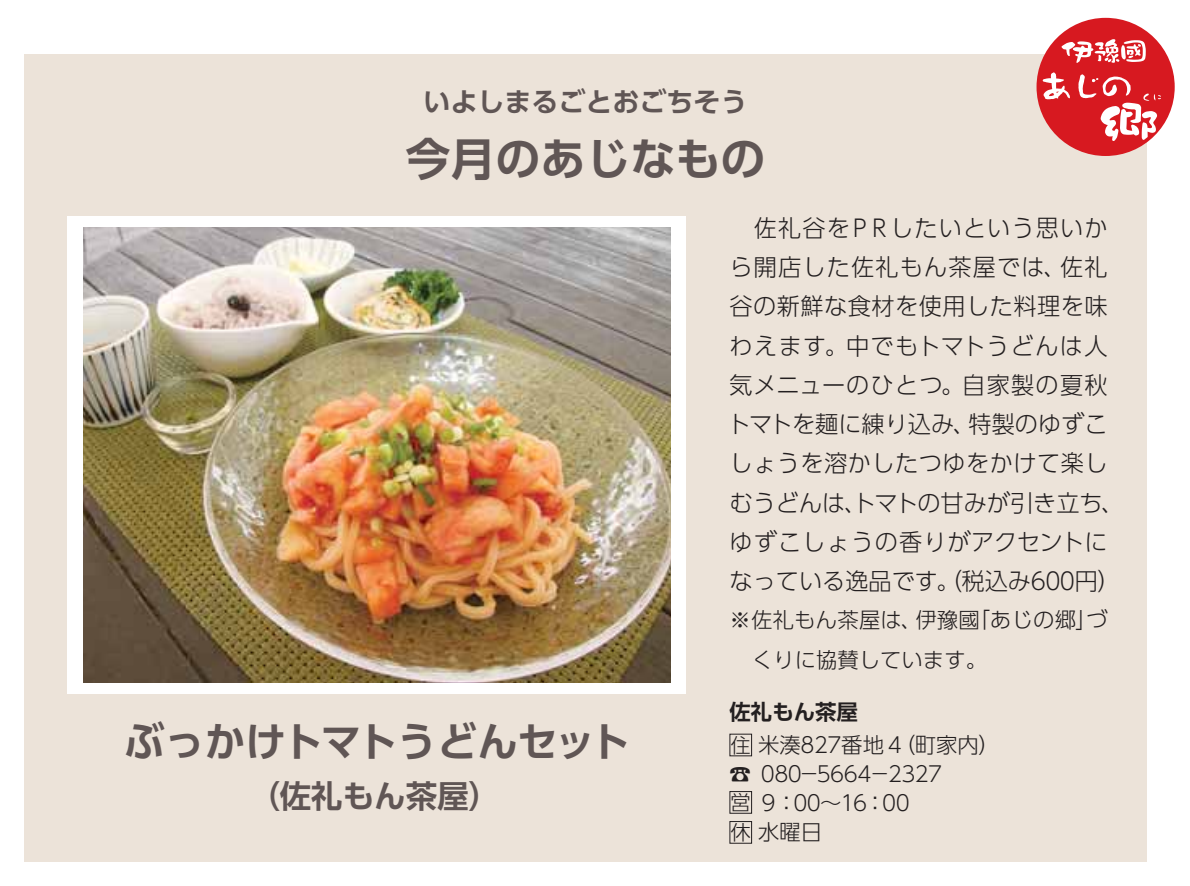
<style>
.page{position:relative;width:1190px;height:886px;background:#fff}
.page>*{position:absolute;margin:0;border:0;box-sizing:border-box;transform-origin:0 0}
.t1{font:45px "UD Shin Go Pr 6 N De Bold 90 msp RKSJ H";color:#605655}
.t2{font:40.5px "UD Shin Go Pr 6 N De Bold 90 msp RKSJ H";letter-spacing:-.025em;color:#605655}
.t3{font:31.5px "UD Shin Go Pr 6 N De Bold 90 msp RKSJ H";color:#605655}
.t4{font:27px "UD Shin Go Pr 6 N De Bold 90 msp RKSJ H";color:#605655}
.t5{font:23.62px/39.1px "UD Shin Go Pr 6 N Light 90 msp RKSJ H";letter-spacing:.02em;color:#231f20}
.t6{font:21.38px/29.2px "UD Shin Go Pr 6 N Light 90 msp RKSJ H";letter-spacing:-.365em;color:#231f20}
.t7{font:21.38px/39.1px "UD Shin Go Pr 6 N Light 90 msp RKSJ H";color:#231f20}
.t8{font:21.38px "UD Shin Go Pr 6 N De Bold 90 msp RKSJ H";color:#231f20}
.t9{font:20.25px "UD Shin Go Pr 6 N Light 90 msp RKSJ H";color:#231f20}
.s1{font-family:"UD Reimin Pr 6 N Light 90 msp RKSJ H"}
.s2{font-family:"Koz Min Std Light 90 msp RKSJ H"}
.s3{font-size:20.25px}
</style>
<div class="page">
<div style="left:24px;top:54px;width:1122px;height:807px;background:#ece3d9"></div>
<div style="left:67px;top:216px;width:619px;height:477px;background:#fff"></div>
<img style="left:83px;top:227px;width:587px;height:455px">
<div style="left:1036px;top:18px;width:138px;height:138px;background:#d71920;border-radius:50%"></div>
<svg style="left:1061px;top:39px;width:84px;height:24px"></svg>
<svg style="left:1042px;top:72px;width:27px;height:27px"></svg>
<svg style="left:1078px;top:74px;width:82px;height:67px"></svg>
<p class="t4" style="left:423px;top:92px;width:325px">いよしまるごとおごちそう</p>
<h1 class="t1" style="left:405px;top:142px;width:361px">今月のあじなもの</h1>
<h2 class="t2" style="left:124px;top:726px;width:508px">ぶっかけトマトうどんセット</h2>
<h3 class="t3" style="left:249px;top:784px;width:253px">（佐礼もん茶屋）</h3>
<p class="t5" style="left:727px;top:211px;width:398px">　佐礼谷をＰＲしたいという思いから開店した佐礼もん茶屋では、佐礼谷の新鮮な食材を使用した料理を味わえます。中でもトマトうどんは人気メニューのひとつ。自家製の夏秋トマトを麺に練り込み、特製のゆずこしょうを溶かしたつゆをかけて楽しむうどんは、トマトの甘みが引き立ち、ゆずこしょうの香りがアクセントになっている逸品です。（税込み６００円）</p>
<p class="t7" style="left:751px;top:603px;width:357px;text-indent:-22px">※佐礼もん茶屋は、伊豫國「あじの郷」づくりに協賛しています。</p>
<p class="t8" style="left:729px;top:703px;width:130px">佐礼もん茶屋</p>
<p class="t6" style="left:729px;top:732px;width:271px"><span class="s1">　</span> 米湊８２７番地４（町家内）<span class="s2">☎</span> ０８０－５６６４－２３２７<br><span class="s3">営</span>９：００～１６：００<br><span class="s1">　</span> 水曜日</p>
<p class="t9" style="left:730px;top:737px;width:22px">住</p>
<p class="t9" style="left:730px;top:824px;width:22px">休</p>
</div>
